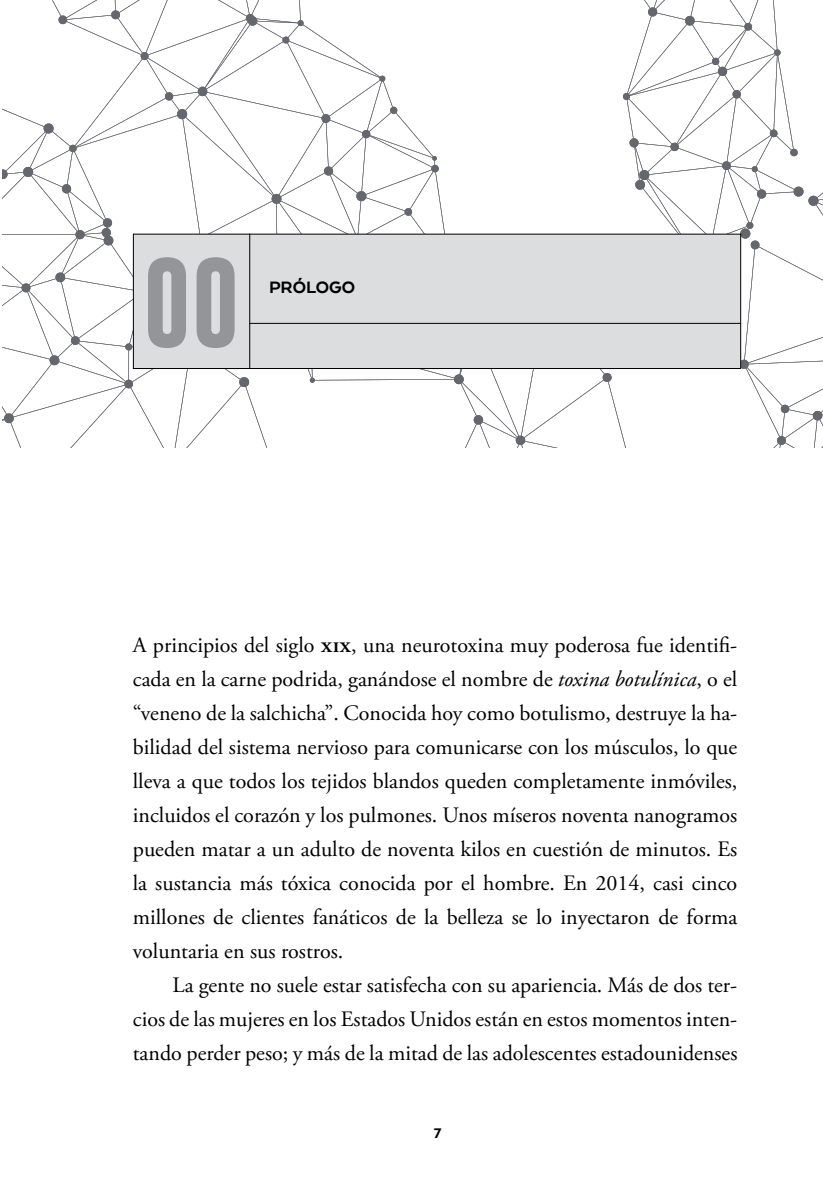
<style>
.page{position:relative;width:823px;height:1185px;background:#fff}
.page>*{position:absolute;margin:0;border:0;box-sizing:border-box;transform-origin:0 0}
.t1{font:700 90px "Gobold";color:#939598}
.t2{font:22px/34px "Adobe Garamond Pro";color:#000;text-align:justify}
.t3{font:800 19px "Arquitecta";color:#000}
.t4{font:800 16px "Arquitecta";color:#000}
.s1{font-weight:600}
.s2{font-style:italic}
</style>
<div class="page">
<svg style="left:654px;top:0;width:140px;height:234px"></svg>
<svg style="left:729px;top:147px;width:93px;height:301px"></svg>
<svg style="left:2px;top:0;width:652px;height:448px"></svg>
<div style="left:133px;top:234px;width:607px;height:134px;background:#dcddde"></div>
<div style="left:133px;top:234px;width:607px;height:135px;border:1px solid #000"></div>
<hr style="left:249px;top:234px;width:1px;height:135px;background:#000">
<hr style="left:249px;top:323px;width:491px;height:1px;background:#000">
<h1 class="t1" style="left:143px;top:244px;width:99px">00</h1>
<p class="t3" style="left:269px;top:275px;width:88px">PRÓLOGO</p>
<p class="t2" style="left:133px;top:629px;width:605px">A principios del siglo <span class="s1">xix</span>, una neurotoxina muy poderosa fue identifi&shy;cada en la carne podrida, ganándose el nombre de <span class="s2">toxina botulínica</span>, o el “veneno de la salchicha”. Conocida hoy como botulismo, destruye la ha&shy;bilidad del sistema nervioso para comunicarse con los músculos, lo que lleva a que todos los tejidos blandos queden completamente inmóviles, incluidos el corazón y los pulmones. Unos míseros noventa nanogramos pueden matar a un adulto de noventa kilos en cuestión de minutos. Es la sustancia más tóxica conocida por el hombre. En 2014, casi cinco millones de clientes fanáticos de la belleza se lo inyectaron de forma voluntaria en sus rostros.</p>
<p class="t2" style="left:133px;top:968px;width:605px;text-indent:40px">La gente no suele estar satisfecha con su apariencia. Más de dos ter&shy;cios de las mujeres en los Estados Unidos están en estos momentos inten&shy;tando perder peso; y más de la mitad de las adolescentes estadounidenses</p>
<p class="t4" style="left:433px;top:1123px;width:9px">7</p>
</div>
